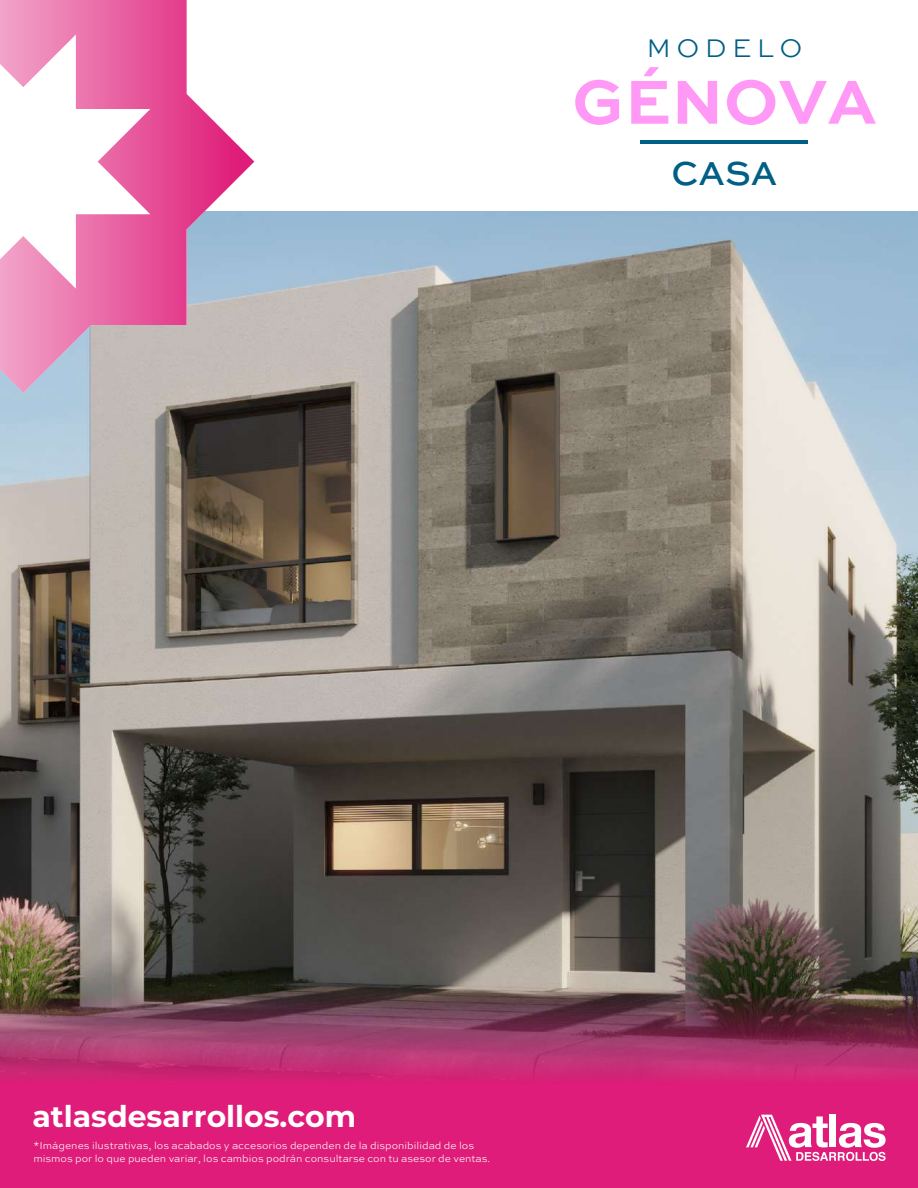
<style>
.page{position:relative;width:918px;height:1188px;background:#fff}
.page>*{position:absolute;margin:0;border:0;box-sizing:border-box;transform-origin:0 0}
.t1{font:700 65.4px "Sweet Sans Pro";color:#ff99f5}
.t2{font:500 34.95px "Sweet Sans Pro";color:#005f84}
.t3{font:700 29.85px "Montserrat";color:#fff}
.t4{font:300 26.85px "Sweet Sans Pro";letter-spacing:.2em;color:#005f84}
.t5{font:300 10.5px/12.6px "Sweet Sans Pro";color:#fff}
</style>
<div class="page">
<img style="left:0;top:211px;width:918px;height:775px">
<div style="left:0;top:1088px;width:918px;height:100px;background:#df1c79"></div>
<svg style="left:746px;top:1115px;width:140px;height:46px"></svg>
<img style="left:0;top:986px;width:918px;height:102px">
<hr style="left:641px;top:140px;width:167px;height:4px;background:#005f84">
<svg style="left:0;top:0;width:254px;height:393px"></svg>
<h3 class="t4" style="left:646px;top:29px;width:158px">MODELO</h3>
<h1 class="t1" style="left:572px;top:52px;width:306px">GÉNOVA</h1>
<h2 class="t2" style="left:672px;top:148px;width:107px">CASA</h2>
<h3 class="t3" style="left:32px;top:1095px;width:325px">atlasdesarrollos.com</h3>
<p class="t5" style="left:34px;top:1139px;width:459px">*Imágenes ilustrativas, los acabados y accesorios dependen de la disponibilidad de los mismos por lo que pueden variar, los cambios podrán consultarse con tu asesor de ventas.</p>
</div>
